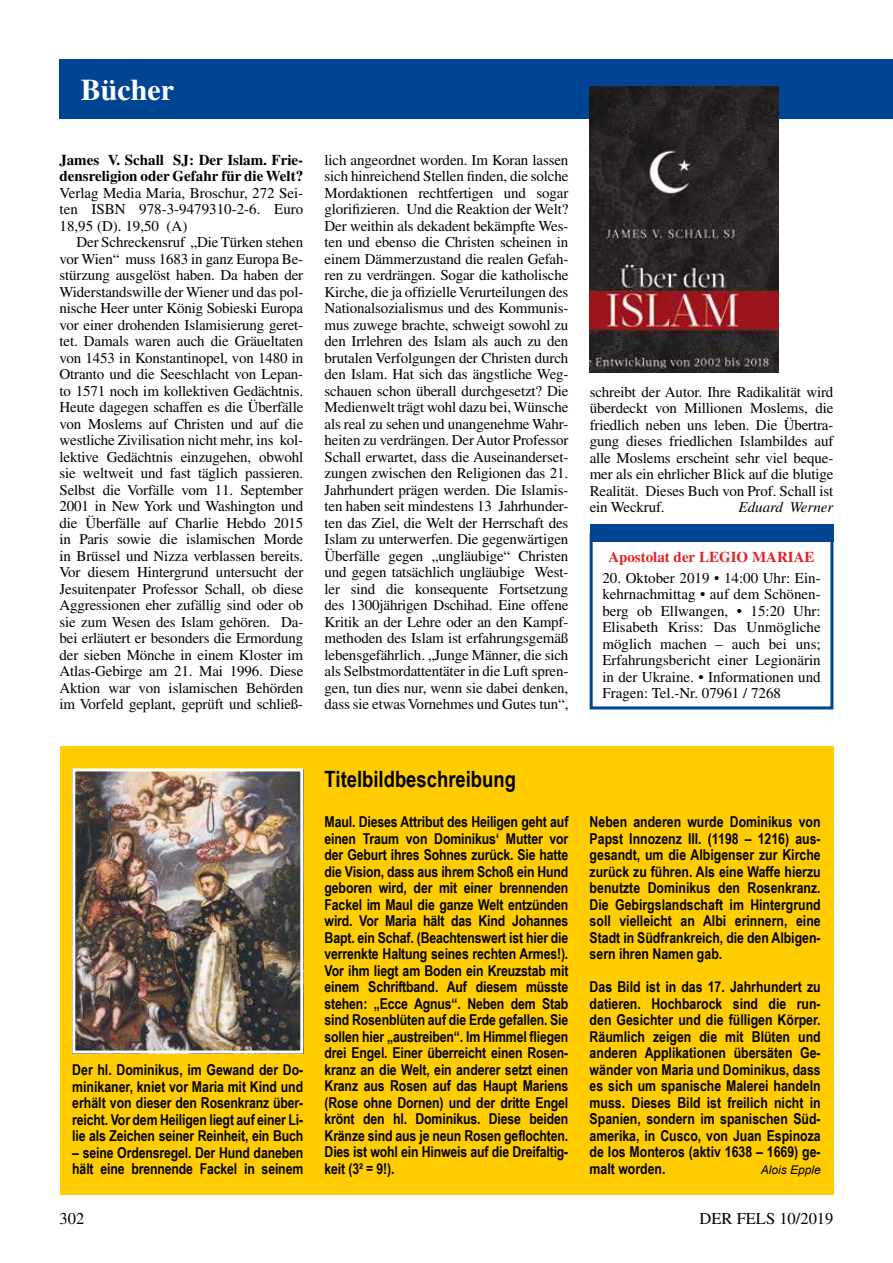
<style>
.page{position:relative;width:893px;height:1263px;background:#fff}
.page>*{position:absolute;margin:0;border:0;box-sizing:border-box;transform-origin:0 0}
.t1{font:700 30px "Times";color:#fff}
.t2{font:700 22.5px "Arial Narrow";color:#000}
.t3{font:16.5px "Times";color:#000}
.t4{font:15px/16.5px "Times";letter-spacing:-.01em;color:#000;text-align:justify}
.t5{font:700 15px/16.5px "Arial Narrow";letter-spacing:-.01em;color:#000;text-align:justify}
.t6{font:700 15px/16.5px "Times";color:#000}
.t7{font:700 15px "Times";color:#e42127}
.t8{font:italic 15px "Times";color:#000}
.t9{font:italic 12px "Arial";color:#000}
</style>
<div class="page">
<div style="left:60px;top:746px;width:773px;height:449px;background:#fc0"></div>
<img style="left:76px;top:772px;width:223px;height:277px">
<div style="left:72px;top:768px;width:231px;height:285px;border:3px solid #fff"></div>
<div style="left:60px;top:60px;width:833px;height:59px;background:#004494"></div>
<img style="left:590px;top:86px;width:188px;height:286px">
<div style="left:590px;top:525px;width:243px;height:17px;background:#004494"></div>
<div style="left:590px;top:533px;width:243px;height:176px;border:3px solid #004494"></div>
<h1 class="t1" style="left:81px;top:72px;width:95px">Bücher</h1>
<p class="t6" style="left:60px;top:151px;width:245px">James V. Schall SJ: Der Islam. Frie&shy;densreligion oder Gefahr für die Welt?</p>
<p class="t4" style="left:60px;top:184px;width:245px">Verlag Media Maria, Broschur, 272 Sei&shy;ten ISBN 978-3-9479310-2-6. Euro 18,95 (D). 19,50 (A)</p>
<p class="t4" style="left:60px;top:234px;width:245px;text-indent:17px">Der Schreckensruf „Die Türken stehen vor Wien“ muss 1683 in ganz Europa Be&shy;stürzung ausgelöst haben. Da haben der Widerstandswille der Wiener und das pol&shy;nische Heer unter König Sobieski Europa vor einer drohenden Islamisierung geret&shy;tet. Damals waren auch die Gräueltaten von 1453 in Konstantinopel, von 1480 in Otranto und die Seeschlacht von Lepan&shy;to 1571 noch im kollektiven Gedächtnis.<br>Heute dagegen schaffen es die Überfälle von Moslems auf Christen und auf die westliche Zivilisation nicht mehr, ins kol&shy;lektive Gedächtnis einzugehen, obwohl sie weltweit und fast täglich passieren.<br>Selbst die Vorfälle vom 11. September 2001 in New York und Washington und die Überfälle auf Charlie Hebdo 2015 in Paris sowie die islamischen Morde in Brüssel und Nizza verblassen bereits.<br>Vor diesem Hintergrund untersucht der Jesuitenpater Professor Schall, ob diese Aggressionen eher zufällig sind oder ob sie zum Wesen des Islam gehören. Da&shy;bei erläutert er besonders die Ermordung der sieben Mönche in einem Kloster im Atlas-Gebirge am 21. Mai 1996. Diese Aktion war von islamischen Behörden im Vorfeld geplant, geprüft und schließ-</p>
<p class="t4" style="left:325px;top:151px;width:245px">lich angeordnet worden. Im Koran lassen sich hinreichend Stellen finden, die solche Mordaktionen rechtfertigen und sogar glorifizieren. Und die Reaktion der Welt?<br>Der weithin als dekadent bekämpfte Wes&shy;ten und ebenso die Christen scheinen in einem Dämmerzustand die realen Gefah&shy;ren zu verdrängen. Sogar die katholische Kirche, die ja offizielle Verurteilungen des Nationalsozialismus und des Kommunis&shy;mus zuwege brachte, schweigt sowohl zu den Irrlehren des Islam als auch zu den brutalen Verfolgungen der Christen durch den Islam. Hat sich das ängstliche Weg&shy;schauen schon überall durchgesetzt? Die Medienwelt trägt wohl dazu bei, Wünsche als real zu sehen und unangenehme Wahr&shy;heiten zu verdrängen. Der Autor Professor Schall erwartet, dass die Auseinanderset&shy;zungen zwischen den Religionen das 21.<br>Jahrhundert prägen werden. Die Islamis&shy;ten haben seit mindestens 13 Jahrhunder&shy;ten das Ziel, die Welt der Herrschaft des Islam zu unterwerfen. Die gegenwärtigen Überfälle gegen „ungläubige“ Christen und gegen tatsächlich ungläubige West&shy;ler sind die konsequente Fortsetzung des 1300jährigen Dschihad. Eine offene Kritik an der Lehre oder an den Kampf&shy;methoden des Islam ist erfahrungsgemäß lebensgefährlich. „Junge Männer, die sich als Selbstmordattentäter in die Luft spren&shy;gen, tun dies nur, wenn sie dabei denken, dass sie etwas Vornehmes und Gutes tun“,</p>
<p class="t4" style="left:590px;top:384px;width:245px">schreibt der Autor. Ihre Radikalität wird überdeckt von Millionen Moslems, die friedlich neben uns leben. Die Übertra&shy;gung dieses friedlichen Islambildes auf alle Moslems erscheint sehr viel beque&shy;mer als ein ehrlicher Blick auf die blutige Realität. Dieses Buch von Prof. Schall ist ein Weckruf.</p>
<p class="t8" style="left:738px;top:499px;width:96px">Eduard Werner</p>
<p class="t7" style="left:609px;top:548px;width:207px">Apostolat der LEGIO MARIAE</p>
<p class="t4" style="left:602px;top:569px;width:220px">20. Oktober 2019 • 14:00 Uhr: Ein&shy;kehrnachmittag • auf dem Schönen&shy;berg ob Ellwangen, • 15:20 Uhr:<br>Elisabeth Kriss: Das Unmögliche möglich machen – auch bei uns; Erfahrungsbericht einer Legionärin in der Ukraine. • Informationen und Fragen: Tel.-Nr. 07961 / 7268</p>
<p class="t5" style="left:72px;top:1062px;width:233px">Der hl. Dominikus, im Gewand der Do&shy;minikaner, kniet vor Maria mit Kind und erhält von dieser den Rosenkranz über&shy;reicht. Vor dem Heiligen liegt auf einer Li&shy;lie als Zeichen seiner Reinheit, ein Buch</p>
<p class="t5" style="left:72px;top:1144px;width:233px">– seine Ordensregel. Der Hund daneben hält eine brennende Fackel in seinem</p>
<h2 class="t2" style="left:325px;top:766px;width:193px">Titelbildbeschreibung</h2>
<p class="t5" style="left:325px;top:814px;width:245px">Maul. Dieses Attribut des Heiligen geht auf einen Traum von Dominikus‘ Mutter vor der Geburt ihres Sohnes zurück. Sie hatte die Vision, dass aus ihrem Schoß ein Hund geboren wird, der mit einer brennenden Fackel im Maul die ganze Welt entzünden wird. Vor Maria hält das Kind Johannes Bapt. ein Schaf. (Beachtenswert ist hier die verrenkte Haltung seines rechten Armes!).<br>Vor ihm liegt am Boden ein Kreuzstab mit einem Schriftband. Auf diesem müsste stehen: „Ecce Agnus“. Neben dem Stab sind Rosenblüten auf die Erde gefallen. Sie sollen hier „austreiben“. Im Himmel fliegen drei Engel. Einer überreicht einen Rosen&shy;kranz an die Welt, ein anderer setzt einen Kranz aus Rosen auf das Haupt Mariens (Rose ohne Dornen) und der dritte Engel krönt den hl. Dominikus. Diese beiden Kränze sind aus je neun Rosen geflochten.<br>Dies ist wohl ein Hinweis auf die Dreifaltig&shy;keit (3² = 9!).</p>
<p class="t5" style="left:590px;top:814px;width:233px">Neben anderen wurde Dominikus von Papst Innozenz III. (1198 – 1216) aus&shy;gesandt, um die Albigenser zur Kirche zurück zu führen. Als eine Waffe hierzu benutzte Dominikus den Rosenkranz.<br>Die Gebirgslandschaft im Hintergrund soll vielleicht an Albi erinnern, eine Stadt in Südfrankreich, die den Albigen&shy;sern ihren Namen gab.</p>
<p class="t5" style="left:590px;top:979px;width:233px">Das Bild ist in das 17. Jahrhundert zu datieren. Hochbarock sind die run&shy;den Gesichter und die fülligen Körper.<br>Räumlich zeigen die mit Blüten und anderen Applikationen übersäten Ge&shy;wänder von Maria und Dominikus, dass es sich um spanische Malerei handeln muss. Dieses Bild ist freilich nicht in Spanien, sondern im spanischen Süd&shy;amerika, in Cusco, von Juan Espinoza de los Monteros (aktiv 1638 – 1669) ge&shy;malt worden.</p>
<p class="t9" style="left:761px;top:1162px;width:62px">Alois Epple</p>
<p class="t3" style="left:60px;top:1209px;width:26px">302</p>
<p class="t3" style="left:700px;top:1209px;width:135px">DER FELS 10/2019</p>
</div>
